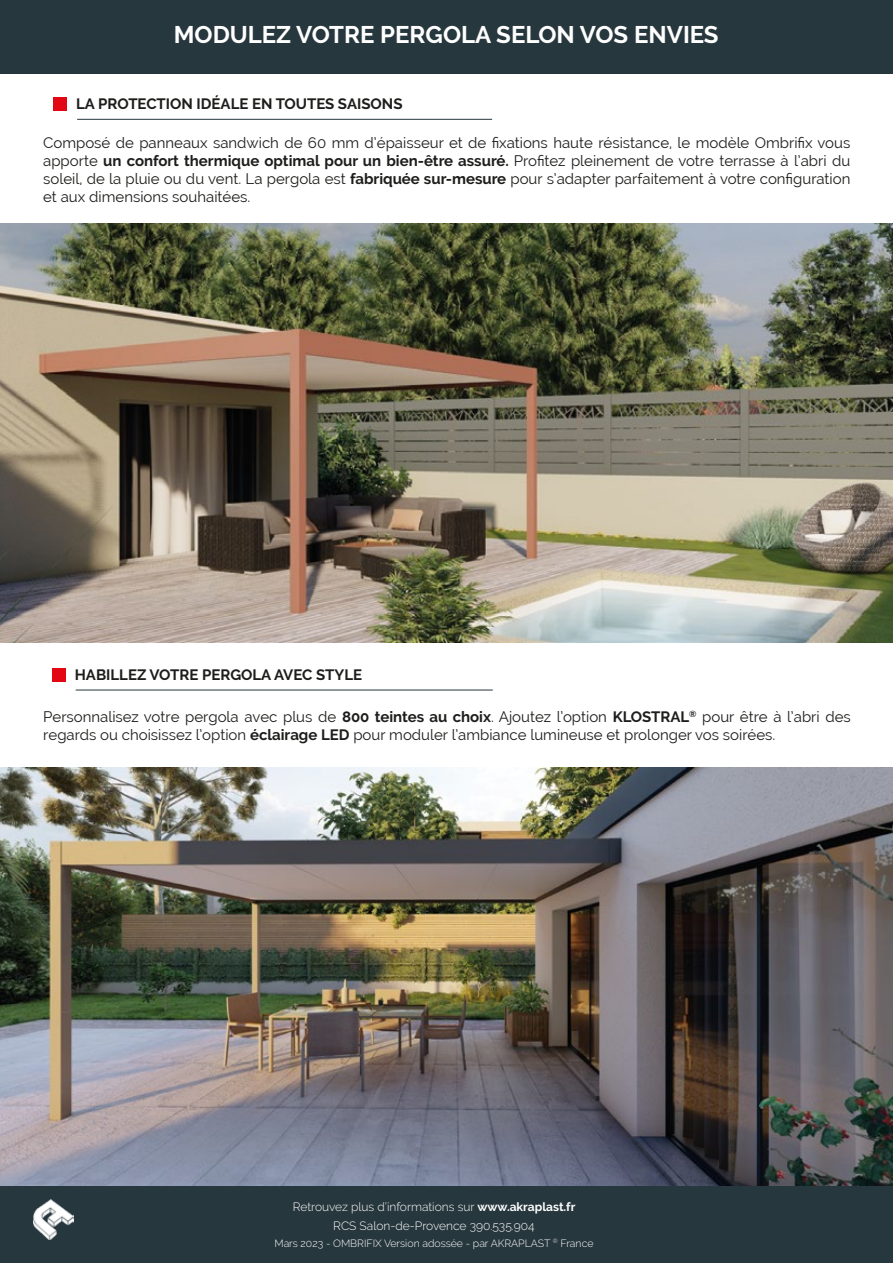
<style>
.page{position:relative;width:893px;height:1263px;background:#fff}
.page>*{position:absolute;margin:0;border:0;box-sizing:border-box;transform-origin:0 0}
.t1{font:700 24px "Raleway";color:#fff}
.t2{font:15px/18px "Raleway";color:#1d1d1b;text-align:justify}
.t3{font:700 15px "Raleway";color:#1d1d1b}
.t4{font:300 12px/19px "Raleway";color:#fff;text-align:center}
.t5{font:300 10.5px "Raleway";color:#fff}
.s1{font-weight:700}
</style>
<div class="page">
<img style="left:0;top:767px;width:893px;height:419px">
<div style="left:0;top:0;width:893px;height:73px;background:#27373e"></div>
<hr style="left:77px;top:119px;width:415px;height:1px;background:#24373e">
<div style="left:54px;top:98px;width:13px;height:13px;background:#e30613"></div>
<hr style="left:76px;top:690px;width:417px;height:1px;background:#24373e">
<div style="left:52px;top:668px;width:14px;height:14px;background:#e30613"></div>
<img style="left:0;top:224px;width:893px;height:419px">
<div style="left:0;top:1186px;width:893px;height:77px;background:#27373e"></div>
<img style="left:33px;top:1199px;width:40px;height:40px">
<h1 class="t1" style="left:174px;top:21px;width:546px">MODULEZ VOTRE PERGOLA SELON VOS ENVIES</h1>
<p class="t3" style="left:76px;top:95px;width:328px">LA PROTECTION IDÉALE EN TOUTES SAISONS</p>
<p class="t2" style="left:43px;top:134px;width:809px">Composé de panneaux sandwich de 60 mm d’épaisseur et de fixations haute résistance, le modèle Ombrifix vous apporte <span class="s1">un confort thermique optimal pour un bien-être assuré.</span> Profitez pleinement de votre terrasse à l’abri du soleil, de la pluie ou du vent. La pergola est <span class="s1">fabriquée sur-mesure</span> pour s’adapter parfaitement à votre configuration et aux dimensions souhaitées.</p>
<p class="t3" style="left:75px;top:666px;width:289px">HABILLEZ VOTRE PERGOLA AVEC STYLE</p>
<p class="t2" style="left:43px;top:707px;width:809px">Personnalisez votre pergola avec plus de <span class="s1">800 teintes au choix</span>. Ajoutez l’option <span class="s1">KLOSTRAL</span><sup>®</sup> pour être à l’abri des regards ou choisissez l’option <span class="s1">éclairage LED</span> pour moduler l’ambiance lumineuse et prolonger vos soirées.</p>
<p class="t4" style="left:293px;top:1197px;width:284px">Retrouvez plus d’informations sur <span class="s1">www.akraplast.fr<br></span>RCS Salon-de-Provence 390.535.904</p>
<p class="t5" style="left:274px;top:1237px;width:320px">Mars 2023 - OMBRIFIX Version adossée - par AKRAPLAST <sup>®</sup> France</p>
</div>
